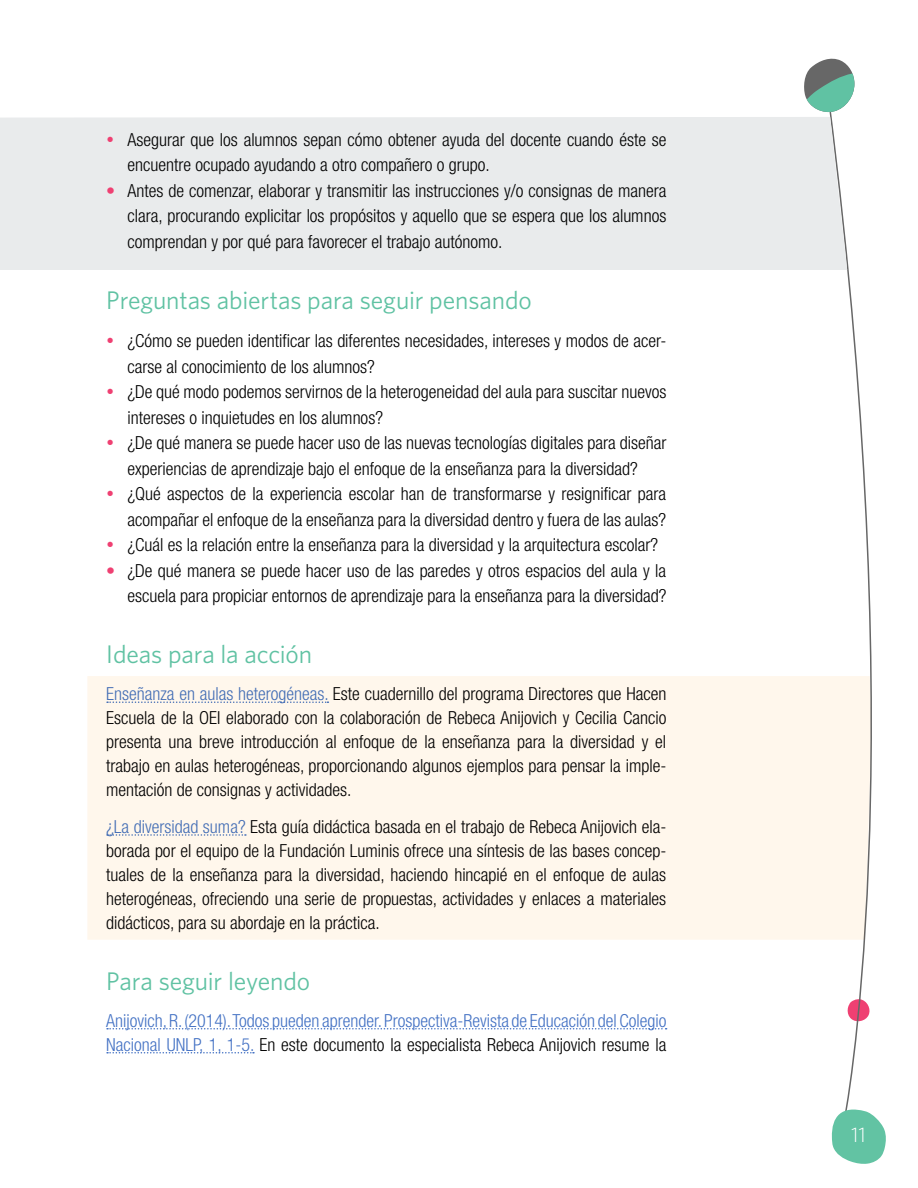
<style>
.page{position:relative;width:918px;height:1188px;background:#fff}
.page>*{position:absolute;margin:0;border:0;box-sizing:border-box;transform-origin:0 0}
.t1{font:25.5px "Whitney";letter-spacing:-.005em;color:#60c2a3}
.t2{font:300 21px "Whitney";color:#fff}
.t3{font:300 condensed 18px/25.5px "Helvetica Neue LT Std";color:#000}
.t4{font:300 condensed 18px/24px "Helvetica Neue LT Std";color:#4472c4}
.s1{color:#ef4072}
.s2{color:#4472c4}
.s3{color:#000}
</style>
<div class="page">
<svg style="left:829px;top:114px;width:43px;height:991px"></svg>
<svg style="left:804px;top:58px;width:50px;height:56px"></svg>
<svg style="left:831px;top:1105px;width:55px;height:59px"></svg>
<div style="left:0;top:117px;width:847px;height:153px;background:#e9ebec"></div>
<svg style="left:107px;top:1028px;width:560px;height:2px"></svg>
<svg style="left:107px;top:1052px;width:147px;height:2px"></svg>
<div style="left:87px;top:676px;width:785px;height:264px;background:#fff7ec"></div>
<p class="t3" style="left:128px;top:127px;width:540px;text-indent:-21px"><span class="s1">•</span> Asegurar que los alumnos sepan cómo obtener ayuda del docente cuando éste se encuentre ocupado ayudando a otro compañero o grupo.</p>
<p class="t3" style="left:128px;top:178px;width:540px;text-align:justify;text-indent:-21px"><span class="s1">•</span> Antes de comenzar, elaborar y transmitir las instrucciones y/o consignas de manera clara, procurando explicitar los propósitos y aquello que se espera que los alumnos comprendan y por qué para favorecer el trabajo autónomo.</p>
<h1 class="t1" style="left:106px;top:285px;width:427px">Preguntas abiertas para seguir pensando</h1>
<p class="t3" style="left:128px;top:328px;width:540px;text-indent:-21px"><span class="s1">•</span> ¿Cómo se pueden identificar las diferentes necesidades, intereses y modos de acer&shy;carse al conocimiento de los alumnos?</p>
<p class="t3" style="left:128px;top:379px;width:540px;text-indent:-21px"><span class="s1">•</span> ¿De qué modo podemos servirnos de la heterogeneidad del aula para suscitar nuevos intereses o inquietudes en los alumnos?</p>
<p class="t3" style="left:106px;top:430px;width:562px;text-align:center"><span class="s1">•</span> ¿De qué manera se puede hacer uso de las nuevas tecnologías digitales para diseñar experiencias de aprendizaje bajo el enfoque de la enseñanza para la diversidad?</p>
<p class="t3" style="left:106px;top:481px;width:562px;text-align:right"><span class="s1">•</span> ¿Qué aspectos de la experiencia escolar han de transformarse y resignificar para acompañar el enfoque de la enseñanza para la diversidad dentro y fuera de las aulas?</p>
<p class="t3" style="left:106px;top:532px;width:553px"><span class="s1">•</span> ¿Cuál es la relación entre la enseñanza para la diversidad y la arquitectura escolar?</p>
<p class="t3" style="left:106px;top:558px;width:562px;text-align:right"><span class="s1">•</span> ¿De qué manera se puede hacer uso de las paredes y otros espacios del aula y la escuela para propiciar entornos de aprendizaje para la enseñanza para la diversidad?</p>
<h1 class="t1" style="left:106px;top:639px;width:207px">Ideas para la acción</h1>
<p class="t3" style="left:106px;top:681px;width:562px;line-height:24px;text-align:justify"><span class="s2">Enseñanza en aulas heterogéneas.</span> Este cuadernillo del programa Directores que Hacen Escuela de la OEI elaborado con la colaboración de Rebeca Anijovich y Cecilia Cancio presenta una breve introducción al enfoque de la enseñanza para la diversidad y el trabajo en aulas heterogéneas, proporcionando algunos ejemplos para pensar la imple&shy;mentación de consignas y actividades.</p>
<p class="t3" style="left:106px;top:814px;width:562px;line-height:24px;text-align:justify"><span class="s2">¿La diversidad suma?</span> Esta guía didáctica basada en el trabajo de Rebeca Anijovich ela&shy;borada por el equipo de la Fundación Luminis ofrece una síntesis de las bases concep&shy;tuales de la enseñanza para la diversidad, haciendo hincapié en el enfoque de aulas heterogéneas, ofreciendo una serie de propuestas, actividades y enlaces a materiales didácticos, para su abordaje en la práctica.</p>
<h1 class="t1" style="left:106px;top:966px;width:205px">Para seguir leyendo</h1>
<p class="t4" style="left:106px;top:1008px;width:562px">Anijovich, R. (2014). Todos pueden aprender. Prospectiva-Revista de Educación del Colegio<br>Nacional UNLP, 1, 1-5. <span class="s3">En este documento la especialista Rebeca Anijovich resume la</span></p>
<p class="t2" style="left:851px;top:1122px;width:16px">11</p>
</div>
